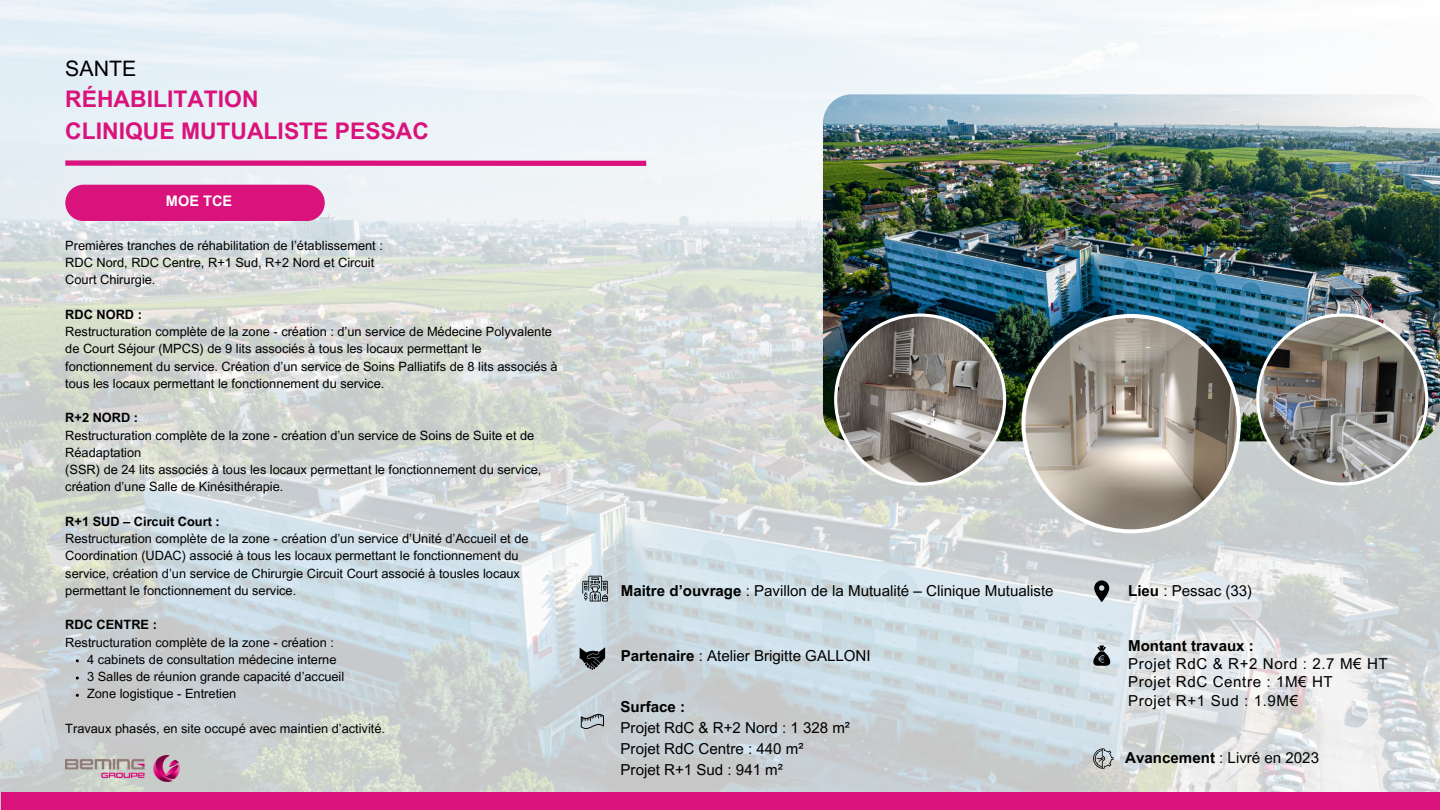
<style>
.page{position:relative;width:1440px;height:810px;background:#fff}
.page>*{position:absolute;margin:0;border:0;box-sizing:border-box;transform-origin:0 0}
.t1{font:700 22.9px "Arial MT Pro";color:#da127c}
.t2{font:21.3px "Arial MT Pro";color:#000}
.t3{font:15.1px "Arial MT Pro";color:#000}
.t4{font:15.1px "Arial MT Pro";letter-spacing:.04em;color:#000}
.t5{font:700 15.1px "Arial MT Pro";color:#000}
.t6{font:700 14.5px "Arial MT Pro";color:#fff}
.t7{font:12.8px/17.2px "Arial MT Pro";color:#000}
.t8{font:700 12.8px "Arial MT Pro";color:#000}
.s1{font-weight:700}
</style>
<div class="page">
<img style="left:0;top:0;width:1440px;height:810px">
<div style="left:65px;top:160px;width:581px;height:6px;background:#da127c"></div>
<div style="left:1px;top:792px;width:1439px;height:18px;background:#da127c"></div>
<img style="left:65px;top:755px;width:114px;height:27px">
<svg style="left:582px;top:576px;width:26px;height:25px"></svg>
<svg style="left:1094px;top:580px;width:15px;height:22px"></svg>
<svg style="left:580px;top:647px;width:25px;height:23px"></svg>
<svg style="left:1093px;top:646px;width:17px;height:20px"></svg>
<svg style="left:581px;top:714px;width:23px;height:15px"></svg>
<svg style="left:1093px;top:748px;width:20px;height:21px"></svg>
<div style="left:65px;top:185px;width:260px;height:36px;background:#da127c;border-radius:18px"></div>
<img style="left:823px;top:94px;width:617px;height:347px;border-radius:29px">
<svg style="left:1022px;top:314px;width:219px;height:219px;background:#9b9991"></svg>
<svg style="left:834px;top:313px;width:172px;height:173px;background:#807e79"></svg>
<img style="left:1256px;top:313px;width:172px;height:173px">
<p class="t2" style="left:65px;top:60px;width:72px">SANTE</p>
<p class="t1" style="left:65px;top:91px;width:195px">RÉHABILITATION</p>
<p class="t1" style="left:65px;top:122px;width:365px">CLINIQUE MUTUALISTE PESSAC</p>
<p class="t6" style="left:166px;top:195px;width:68px">MOE TCE</p>
<p class="t7" style="left:65px;top:238px;width:319px">Premières tranches de réhabilitation de l’établissement :</p>
<p class="t7" style="left:65px;top:256px;width:311px">RDC Nord, RDC Centre, R+1 Sud, R+2 Nord et Circuit</p>
<p class="t7" style="left:65px;top:273px;width:92px">Court Chirurgie.</p>
<p class="t8" style="left:65px;top:310px;width:78px">RDC NORD :</p>
<p class="t7" style="left:65px;top:325px;width:494px">Restructuration complète de la zone - création : d’un service de Médecine Polyvalente de Court Séjour (MPCS) de 9 lits associés à tous les locaux permettant le fonctionnement du service. Création d’un service de Soins Palliatifs de 8 lits associés à tous les locaux permettant le fonctionnement du service.</p>
<p class="t8" style="left:65px;top:413px;width:74px">R+2 NORD :</p>
<p class="t7" style="left:65px;top:428px;width:471px">Restructuration complète de la zone - création d’un service de Soins de Suite et de<br>Réadaptation</p>
<p class="t7" style="left:65px;top:463px;width:478px">(SSR) de 24 lits associés à tous les locaux permettant le fonctionnement du service, création d’une Salle de Kinésithérapie.</p>
<p class="t8" style="left:65px;top:517px;width:156px">R+1 SUD – Circuit Court :</p>
<p class="t7" style="left:65px;top:532px;width:465px">Restructuration complète de la zone - création d’un service d’Unité d’Accueil et de Coordination (UDAC) associé à tous les locaux permettant le fonctionnement du service, création d’un service de Chirurgie Circuit Court associé à tousles locaux permettant le fonctionnement du service.</p>
<p class="t8" style="left:65px;top:620px;width:93px">RDC CENTRE :</p>
<p class="t7" style="left:65px;top:635px;width:270px">Restructuration complète de la zone - création :</p>
<p class="t7" style="left:87px;top:652px;width:251px">4 cabinets de consultation médecine interne</p>
<p class="t7" style="left:87px;top:670px;width:259px">3 Salles de réunion grande capacité d’accueil</p>
<p class="t7" style="left:87px;top:687px;width:151px">Zone logistique - Entretien</p>
<p class="t7" style="left:65px;top:721px;width:321px">Travaux phasés, en site occupé avec maintien d’activité.</p>
<p class="t3" style="left:621px;top:585px;width:434px"><span class="s1">Maitre d’ouvrage</span> : Pavillon de la Mutualité – Clinique Mutualiste</p>
<p class="t3" style="left:621px;top:650px;width:251px"><span class="s1">Partenaire</span> : Atelier Brigitte GALLONI</p>
<p class="t5" style="left:621px;top:701px;width:66px">Surface :</p>
<p class="t3" style="left:621px;top:722px;width:231px">Projet RdC &amp; R+2 Nord : 1 328 m²</p>
<p class="t3" style="left:621px;top:743px;width:184px">Projet RdC Centre : 440 m²</p>
<p class="t3" style="left:621px;top:764px;width:164px">Projet R+1 Sud : 941 m²</p>
<p class="t3" style="left:1128px;top:586px;width:126px"><span class="s1">Lieu</span> : Pessac (33)</p>
<p class="t5" style="left:1128px;top:640px;width:127px">Montant travaux :</p>
<p class="t4" style="left:1128px;top:658px;width:261px">Projet RdC &amp; R+2 Nord : 2.7 M€ HT</p>
<p class="t4" style="left:1128px;top:676px;width:206px">Projet RdC Centre : 1M€ HT</p>
<p class="t4" style="left:1128px;top:695px;width:172px">Projet R+1 Sud : 1.9M€</p>
<p class="t3" style="left:1125px;top:752px;width:195px"><span class="s1">Avancement</span> : Livré en 2023</p>
</div>
